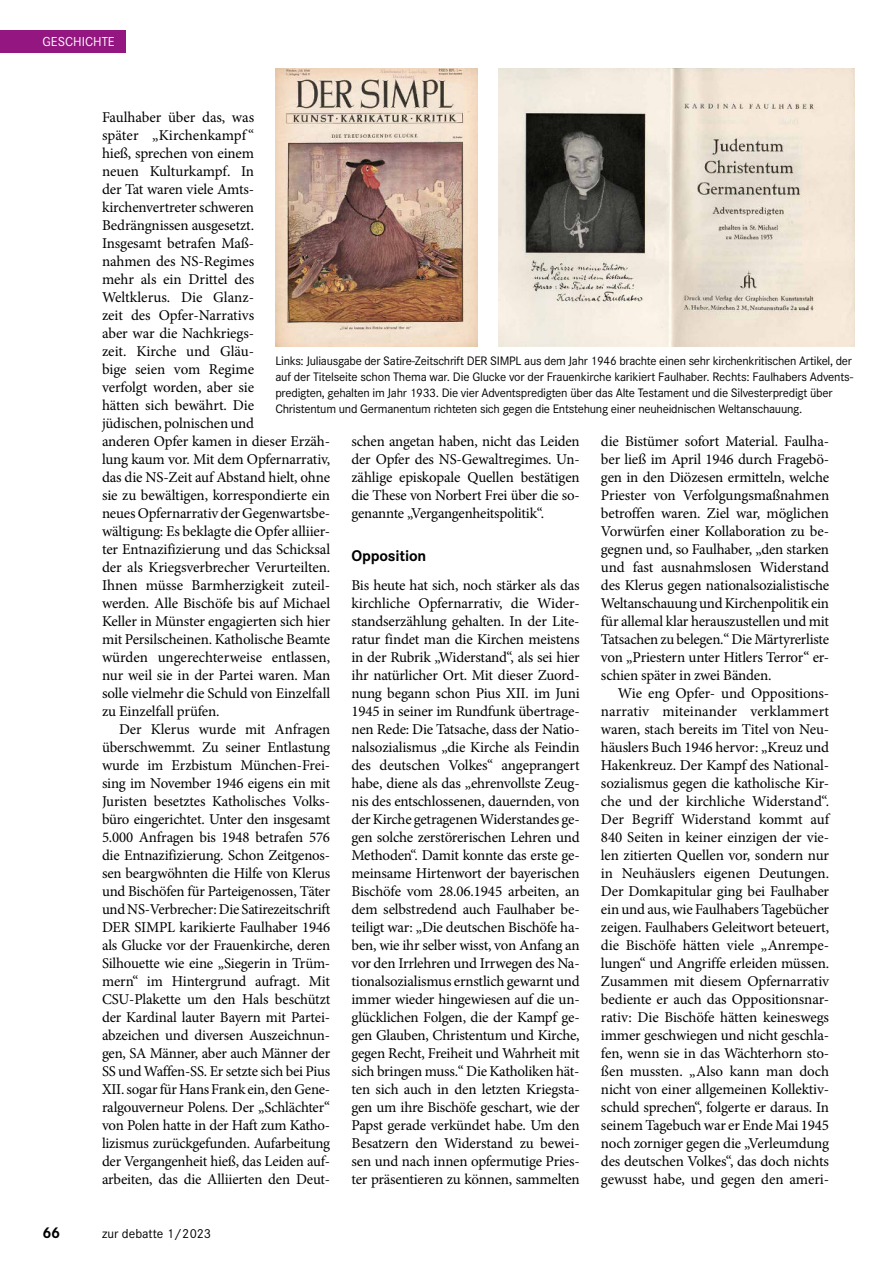
<style>
.page{position:relative;width:893px;height:1263px;background:#fff}
.page>*{position:absolute;margin:0;border:0;box-sizing:border-box;transform-origin:0 0}
.t1{font:700 16.05px "Corporate S";letter-spacing:-.01em;color:#000}
.t2{font:15px/18px "Minion Pro";letter-spacing:-.01em;color:#000;text-align:justify}
.t3{font:13.5px "Corporate S";color:#000}
.t4{font:13.5px "Corporate S";color:#fff}
.t5{font:12.75px/16px "Corporate S";letter-spacing:-.02em;color:#000}
</style>
<div class="page">
<img style="left:275px;top:68px;width:202px;height:278px">
<img style="left:499px;top:68px;width:356px;height:278px">
<div style="left:0;top:30px;width:125px;height:23px;background:#941680"></div>
<p class="t4" style="left:43px;top:37px;width:74px">GESCHICHTE</p>
<p class="t2" style="left:102px;top:109px;width:230px;text-align:left">Faulhaber über das, was<br>später „Kirchenkampf “<br>hieß, sprechen von einem<br>neuen Kulturkampf. In<br>der Tat waren viele Amts&shy;kirchenvertreter schweren<br>Bedrängnissen ausgesetzt.<br>Insgesamt betrafen Maß-<br>nahmen des NS-Regimes<br>mehr als ein Drittel des<br>Weltklerus. Die Glanz-<br>zeit des Opfer-Narrativs<br>aber war die Nachkriegs-<br>zeit. Kirche und Gläu-<br>bige seien vom Regime<br>verfolgt worden, aber sie<br>hätten sich bewährt. Die<br>jüdischen, polnischen und<br>anderen Opfer kamen in dieser Erzäh&shy;lung kaum vor. Mit dem Opfernarrativ, das die NS-Zeit auf Abstand hielt, ohne sie zu bewältigen, korrespondierte ein neues Opfernarrativ der Gegenwartsbe&shy;wältigung: Es beklagte die Opfer alliier&shy;ter Entnazifizierung und das Schicksal der als Kriegsverbrecher Verurteilten.<br>Ihnen müsse Barmherzigkeit zuteil&shy;werden. Alle Bischöfe bis auf Michael<br>Keller in Münster engagierten sich hier mit Persilscheinen. Katholische Beamte würden ungerechterweise entlassen, nur weil sie in der Partei waren. Man solle vielmehr die Schuld von Einzelfall zu Einzelfall prüfen.</p>
<p class="t2" style="left:102px;top:721px;width:230px;text-indent:17px">Der Klerus wurde mit Anfragen überschwemmt. Zu seiner Entlastung wurde im Erzbistum München-Frei&shy;sing im November 1946 eigens ein mit Juristen besetztes Katholisches Volks&shy;büro eingerichtet. Unter den insgesamt 5.000 Anfragen bis 1948 betrafen 576 die Entnazifizierung. Schon Zeitgenos&shy;sen beargwöhnten die Hilfe von Klerus und Bischöfen für Parteigenossen, Täter und NS-Verbrecher: Die Satirezeitschrift DER SIMPL karikierte Faulhaber 1946 als Glucke vor der Frauenkirche, deren Silhouette wie eine „Siegerin in Trüm&shy;mern“ im Hintergrund aufragt. Mit CSU-Plakette um den Hals beschützt der Kardinal lauter Bayern mit Partei&shy;abzeichen und diversen Auszeichnun&shy;gen, SA Männer, aber auch Männer der SS und Waffen-SS. Er setzte sich bei Pius XII. sogar für Hans Frank ein, den Gene&shy;ralgouverneur Polens. Der „Schlächter“ von Polen hatte in der Haft zum Katho&shy;lizismus zurückgefunden. Aufarbeitung der Vergangenheit hieß, das Leiden auf&shy;arbeiten, das die Alliierten den Deut-</p>
<p class="t5" style="left:275px;top:354px;width:579px">Links: Juliausgabe der Satire-Zeitschrift DER SIMPL aus dem Jahr 1946 brachte einen sehr kirchenkritischen Artikel, der auf der Titelseite schon Thema war. Die Glucke vor der Frauenkirche karikiert Faulhaber. Rechts: Faulhabers Advents&shy;predigten, gehalten im Jahr 1933. Die vier Adventspredigten über das Alte Testament und die Silvesterpredigt über Christentum und Germanentum richteten sich gegen die Entstehung einer neuheidnischen Weltanschauung.</p>
<p class="t2" style="left:351px;top:433px;width:230px">schen angetan haben, nicht das Leiden der Opfer des NS-Gewaltregimes. Un&shy;zählige episkopale Quellen bestätigen die These von Norbert Frei über die so&shy;genannte „Vergangenheitspolitik“.</p>
<p class="t1" style="left:351px;top:550px;width:76px">Opposition</p>
<p class="t2" style="left:351px;top:577px;width:230px">Bis heute hat sich, noch stärker als das kirchliche Opfernarrativ, die Wider&shy;standserzählung gehalten. In der Lite&shy;ratur findet man die Kirchen meistens in der Rubrik „Widerstand“, als sei hier ihr natürlicher Ort. Mit dieser Zuord&shy;nung begann schon Pius XII. im Juni 1945 in seiner im Rundfunk übertrage&shy;nen Rede: Die Tatsache, dass der Natio&shy;nalsozialismus „die Kirche als Feindin des deutschen Volkes“ angeprangert habe, diene als das „ehrenvollste Zeug&shy;nis des entschlossenen, dauernden, von der Kirche getragenen Widerstandes ge&shy;gen solche zerstörerischen Lehren und Methoden“. Damit konnte das erste ge&shy;meinsame Hirtenwort der bayerischen Bischöfe vom 28.06.1945 arbeiten, an dem selbstredend auch Faulhaber be&shy;teiligt war: „Die deutschen Bischöfe ha&shy;ben, wie ihr selber wisst, von Anfang an vor den Irrlehren und Irrwegen des Na&shy;tionalsozialismus ernstlich gewarnt und immer wieder hingewiesen auf die un&shy;glücklichen Folgen, die der Kampf ge&shy;gen Glauben, Christentum und Kirche, gegen Recht, Freiheit und Wahrheit mit sich bringen muss.“ Die Katholiken hät&shy;ten sich auch in den letzten Kriegsta&shy;gen um ihre Bischöfe geschart, wie der Papst gerade verkündet habe. Um den Besatzern den Widerstand zu bewei&shy;sen und nach innen opfermutige Pries&shy;ter präsentieren zu können, sammelten</p>
<p class="t2" style="left:601px;top:433px;width:230px">die Bistümer sofort Material. Faulha&shy;ber ließ im April 1946 durch Fragebö&shy;gen in den Diözesen ermitteln, welche Priester von Verfolgungsmaßnahmen betroffen waren. Ziel war, möglichen Vorwürfen einer Kollaboration zu be&shy;gegnen und, so Faulhaber, „den starken und fast ausnahmslosen Widerstand des Klerus gegen nationalsozialistische Weltanschauung und Kirchenpolitik ein für allemal klar herauszustellen und mit Tatsachen zu belegen.“ Die Märtyrerliste von „Priestern unter Hitlers Terror“ er&shy;schien später in zwei Bänden.</p>
<p class="t2" style="left:601px;top:685px;width:230px;text-indent:17px">Wie eng Opfer- und Oppositions&shy;narrativ miteinander verklammert waren, stach bereits im Titel von Neu&shy;häuslers Buch 1946 hervor: „Kreuz und Hakenkreuz. Der Kampf des National&shy;sozialismus gegen die katholische Kir&shy;che und der kirchliche Widerstand“.<br>Der Begriff Widerstand kommt auf 840 Seiten in keiner einzigen der vie&shy;len zitierten Quellen vor, sondern nur in Neuhäuslers eigenen Deutungen.<br>Der Domkapitular ging bei Faulhaber ein und aus, wie Faulhabers Tagebücher zeigen. Faulhabers Geleitwort beteuert, die Bischöfe hätten viele „Anrempe&shy;lungen“ und Angriffe erleiden müssen.<br>Zusammen mit diesem Opfernarrativ bediente er auch das Oppositionsnar&shy;rativ: Die Bischöfe hätten keineswegs immer geschwiegen und nicht geschla&shy;fen, wenn sie in das Wächterhorn sto&shy;ßen mussten. „Also kann man doch nicht von einer allgemeinen Kollektiv&shy;schuld sprechen“, folgerte er daraus. In seinem Tagebuch war er Ende Mai 1945 noch zorniger gegen die „Verleumdung des deutschen Volkes“, das doch nichts gewusst habe, und gegen den ameri-</p>
<p class="t1" style="left:43px;top:1227px;width:19px">66</p>
<p class="t3" style="left:102px;top:1229px;width:110px">zur debatte 1/2023</p>
</div>
